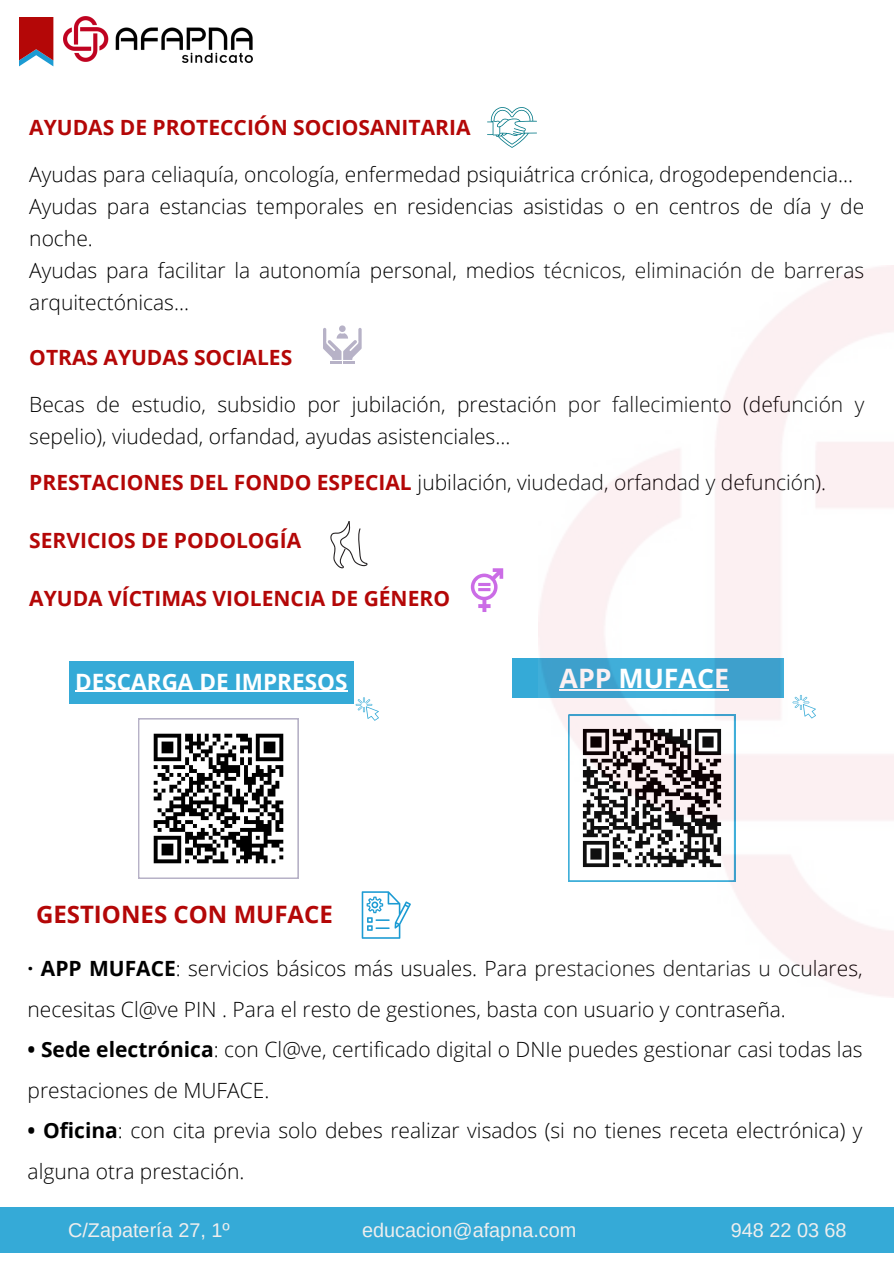
<style>
.page{position:relative;width:894px;height:1264px;background:#fff}
.page>*{position:absolute;margin:0;border:0;box-sizing:border-box;transform-origin:0 0}
.t1{font:700 26.7px "Open Sans";color:#fff}
.t2{font:700 24px "Open Sans";color:#b40707}
.t3{font:700 22.5px "Open Sans";color:#fff}
.t4{font:300 21px/32px "Open Sans";color:#000}
.t5{font:700 21px "Open Sans";color:#b40707}
.t6{font:19.8px "Arimo";color:#eee}
.s1{font-weight:700;color:#b40707}
.s2{font-weight:700}
</style>
<div class="page">
<div style="left:0;top:1207px;width:893px;height:45px;background:#35aad7"></div>
<img style="left:63px;top:17px;width:189px;height:46px">
<svg style="left:19px;top:17px;width:34px;height:49px;background:#aa343a"></svg>
<div style="left:512px;top:658px;width:271px;height:39px;background:#35aad7"></div>
<svg style="left:361px;top:891px;width:50px;height:47px"></svg>
<svg style="left:487px;top:107px;width:49px;height:41px"></svg>
<svg style="left:138px;top:718px;width:160px;height:160px"></svg>
<div style="left:69px;top:661px;width:284px;height:42px;background:#35aad7"></div>
<svg style="left:355px;top:697px;width:24px;height:23px"></svg>
<svg style="left:323px;top:325px;width:38px;height:39px"></svg>
<svg style="left:330px;top:521px;width:37px;height:47px"></svg>
<svg style="left:470px;top:568px;width:33px;height:44px"></svg>
<hr style="left:75px;top:690px;width:272px;height:2px;background:#fff">
<img style="left:538px;top:266px;width:355px;height:731px">
<p class="t5" style="left:29px;top:113px;width:442px">AYUDAS DE PROTECCIÓN SOCIOSANITARIA</p>
<p class="t4" style="left:29px;top:158px;width:836px">Ayudas para celiaquía, oncología, enfermedad psiquiátrica crónica, drogodependencia...<br>Ayudas para estancias temporales en residencias asistidas o en centros de día y de noche.<br>Ayudas para facilitar la autonomía personal, medios técnicos, eliminación de barreras arquitectónicas...</p>
<p class="t5" style="left:29px;top:343px;width:264px">OTRAS AYUDAS SOCIALES</p>
<p class="t4" style="left:29px;top:388px;width:836px">Becas de estudio, subsidio por jubilación, prestación por fallecimiento (defunción y sepelio), viudedad, orfandad, ayudas asistenciales...</p>
<p class="t4" style="left:29px;top:466px;width:798px"><span class="s1">PRESTACIONES DEL FONDO ESPECIAL</span> jubilación, viudedad, orfandad y defunción).</p>
<p class="t5" style="left:29px;top:526px;width:273px">SERVICIOS DE PODOLOGÍA</p>
<p class="t5" style="left:29px;top:584px;width:422px">AYUDA VÍCTIMAS VIOLENCIA DE GÉNERO</p>
<h2 class="t3" style="left:75px;top:665px;width:273px">DESCARGA DE IMPRESOS</h2>
<h1 class="t1" style="left:559px;top:659px;width:171px">APP MUFACE</h1>
<p class="t2" style="left:36px;top:897px;width:298px">GESTIONES CON MUFACE</p>
<p class="t4" style="left:28px;top:947px;width:836px;line-height:40.5px"><span class="s2">· APP MUFACE</span>: servicios básicos más usuales. Para prestaciones dentarias u oculares, necesitas Cl@ve PIN . Para el resto de gestiones, basta con usuario y contraseña.</p>
<p class="t4" style="left:28px;top:1028px;width:836px;line-height:40.5px"><span class="s2">• Sede electrónica</span>: con Cl@ve, certificado digital o DNIe puedes gestionar casi todas las prestaciones de MUFACE.</p>
<p class="t4" style="left:28px;top:1109px;width:836px;line-height:40.5px"><span class="s2">• Oficina</span>: con cita previa solo debes realizar visados (si no tienes receta electrónica) y alguna otra prestación.</p>
<p class="t6" style="left:68px;top:1218px;width:163px">C/Zapatería 27, 1º</p>
<p class="t6" style="left:362px;top:1218px;width:216px">educacion@afapna.com</p>
<p class="t6" style="left:730px;top:1218px;width:117px">948 22 03 68</p>
</div>
